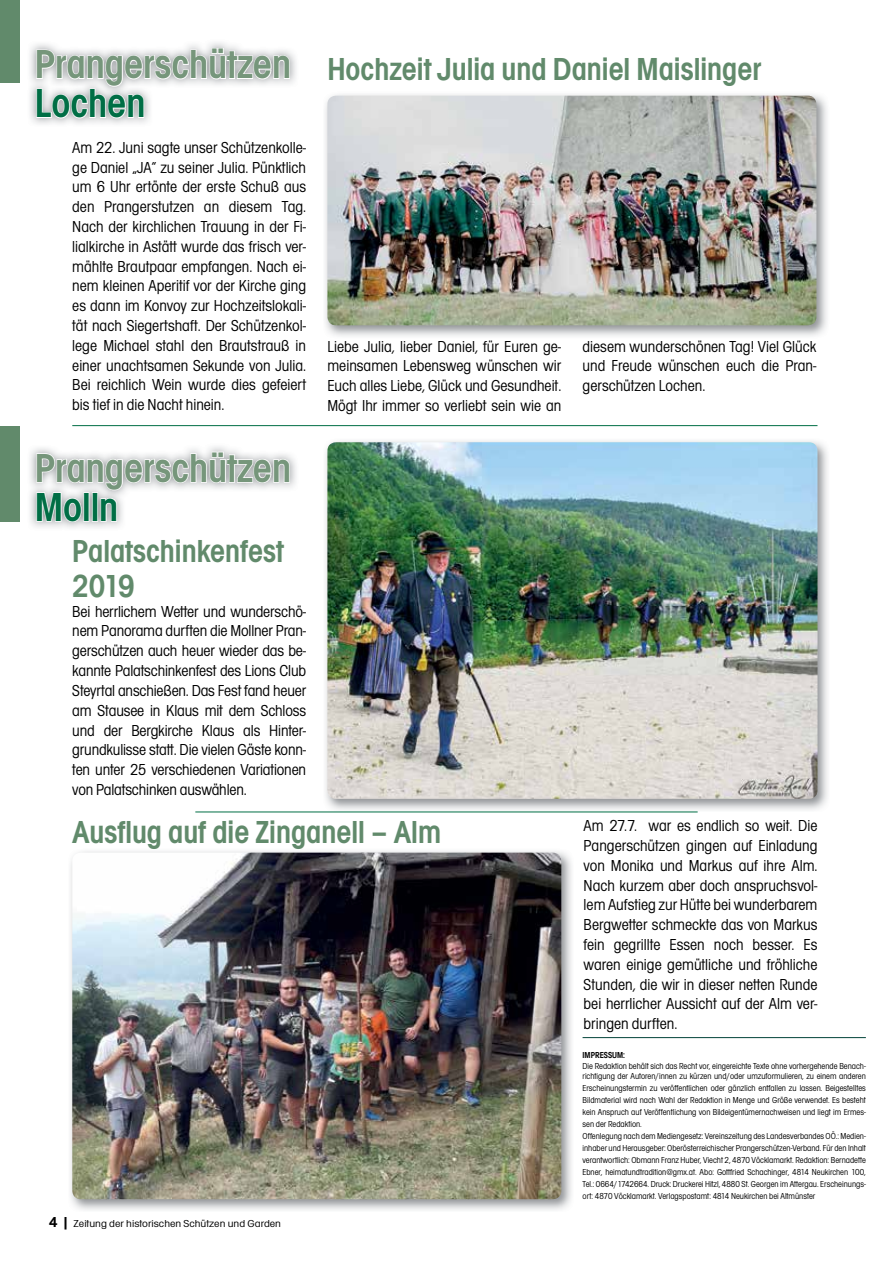
<style>
.page{position:relative;width:893px;height:1263px;background:#fff}
.page>*{position:absolute;margin:0;border:0;box-sizing:border-box;transform-origin:0 0}
.t1{font:700 42px "A860 Geometrical Cond";color:#76967b}
.t2{font:700 42px "A860 Geometrical Cond";color:#006e45}
.t3{font:700 33px/34.5px "A860 Geometrical Cond";color:#618a6b}
.t4{font:16.5px/19.8px "A860 Geometrical Cond";color:#000;text-align:justify}
.t5{font:10.5px "A860 Geometrical Cond";color:#000;scale:1.2 1}
.t6{font:9px/12px "A860 Geometrical Cond";color:#000}
.t7{font:700 9px "A860 Geometrical Cond";color:#000}
.s1{font-weight:700;font-size:15px}
</style>
<div class="page">
<hr style="left:72px;top:425px;width:745px;height:1px;background:#006e45">
<div style="left:0;top:426px;width:20px;height:95px;background:#618a6b"></div>
<img style="left:30px;top:446px;width:266px;height:82px">
<svg style="left:36px;top:451px;width:255px;height:72px"></svg>
<div style="left:0;top:0;width:20px;height:83px;background:#618a6b"></div>
<img style="left:30px;top:42px;width:266px;height:82px">
<svg style="left:36px;top:47px;width:255px;height:72px"></svg>
<img style="left:325px;top:94px;width:502px;height:242px">
<img style="left:327px;top:96px;width:489px;height:229px">
<img style="left:325px;top:441px;width:503px;height:369px">
<img style="left:327px;top:442px;width:490px;height:357px">
<img style="left:70px;top:851px;width:502px;height:359px">
<img style="left:72px;top:853px;width:489px;height:346px">
<hr style="left:195px;top:811px;width:503px;height:1px;background:#006e45">
<hr style="left:583px;top:1037px;width:283px;height:1px;background:#024339">
<h1 class="t1" style="left:35px;top:40px;width:258px">Prangerschützen</h1>
<h1 class="t2" style="left:35px;top:79px;width:112px">Lochen</h1>
<p class="t4" style="left:72px;top:137px;width:235px">Am 22. Juni sagte unser Schützenkolle&shy;ge Daniel „JA“ zu seiner Julia. Pünktlich um 6 Uhr ertönte der erste Schuß aus den Prangerstutzen an diesem Tag.<br>Nach der kirchlichen Trauung in der Fi&shy;lialkirche in Astätt wurde das frisch ver&shy;mählte Brautpaar empfangen. Nach ei&shy;nem kleinen Aperitif vor der Kirche ging es dann im Konvoy zur Hochzeitslokali&shy;tät nach Siegertshaft. Der Schützenkol&shy;lege Michael stahl den Brautstrauß in einer unachtsamen Sekunde von Julia.<br>Bei reichlich Wein wurde dies gefeiert bis tief in die Nacht hinein.</p>
<h1 class="t1" style="left:35px;top:444px;width:258px">Prangerschützen</h1>
<h1 class="t2" style="left:35px;top:483px;width:85px">Molln</h1>
<h2 class="t3" style="left:327px;top:52px;width:435px">Hochzeit Julia und Daniel Maislinger</h2>
<p class="t4" style="left:327px;top:336px;width:235px">Liebe Julia, lieber Daniel, für Euren ge&shy;meinsamen Lebensweg wünschen wir Euch alles Liebe, Glück und Gesundheit.<br>Mögt Ihr immer so verliebt sein wie an</p>
<p class="t4" style="left:583px;top:336px;width:235px">diesem wunderschönen Tag! Viel Glück und Freude wünschen euch die Pran&shy;gerschützen Lochen.</p>
<h2 class="t3" style="left:72px;top:534px;width:213px">Palatschinkenfest<br>2019</h2>
<p class="t4" style="left:72px;top:601px;width:235px">Bei herrlichem Wetter und wunderschö&shy;nem Panorama durften die Mollner Pran&shy;gerschützen auch heuer wieder das be&shy;kannte Palatschinkenfest des Lions Club Steyrtal anschießen. Das Fest fand heuer am Stausee in Klaus mit dem Schloss und der Bergkirche Klaus als Hinter&shy;grundkulisse statt. Die vielen Gäste konn&shy;ten unter 25 verschiedenen Variationen von Palatschinken auswählen.</p>
<h2 class="t3" style="left:72px;top:815px;width:370px">Ausflug auf die Zinganell – Alm</h2>
<p class="t5" style="left:49px;top:1218px;width:195px"><span class="s1">4 |</span> Zeitung der historischen Schützen und Garden</p>
<p class="t4" style="left:584px;top:816px;width:235px">Am 27.7. war es endlich so weit. Die Pangerschützen gingen auf Einladung von Monika und Markus auf ihre Alm.<br>Nach kurzem aber doch anspruchsvol&shy;lem Aufstieg zur Hütte bei wunderbarem Bergwetter schmeckte das von Markus fein gegrillte Essen noch besser. Es waren einige gemütliche und fröhliche Stunden, die wir in dieser netten Runde bei herrlicher Aussicht auf der Alm ver&shy;bringen durften.</p>
<p class="t7" style="left:583px;top:1050px;width:44px">IMPRESSUM:</p>
<p class="t6" style="left:583px;top:1060px;width:285px;line-height:10.8px">Die Redaktion behält sich das Recht vor, eingereichte Texte ohne vorhergehende Benach&shy;richtigung der Autoren/innen zu kürzen und/oder umzuformulieren, zu einem anderen</p>
<p class="t6" style="left:583px;top:1082px;width:285px">Erscheinungstermin zu veröffentlichen oder gänzlich entfallen zu lassen. Beigestelltes Bildmaterial wird nach Wahl der Redaktion in Menge und Größe verwendet. Es besteht kein Anspruch auf Veröffentlichung von Bildeigentümernachweisen und liegt im Ermes&shy;sen der Redaktion.<br>Offenlegung nach dem Mediengesetz: Vereinszeitung des Landesverbandes OÖ.: Medien&shy;inhaber und Herausgeber: Oberösterreichischer Prangerschützen-Verband. Für den Inhalt verantwortlich: Obmann Franz Huber, Viecht 2, 4870 Vöcklamarkt. Redaktion: Bernadette Ebner, heimatundtradition@gmx.at. Abo: Gottfried Schachinger, 4814 Neukirchen 100, Tel.: 0664/1742664. Druck: Druckerei Hitzl, 4880 St. Georgen im Attergau. Erscheinungs&shy;ort: 4870 Vöcklamarkt. Verlagspostamt: 4814 Neukirchen bei Altmünster</p>
</div>
